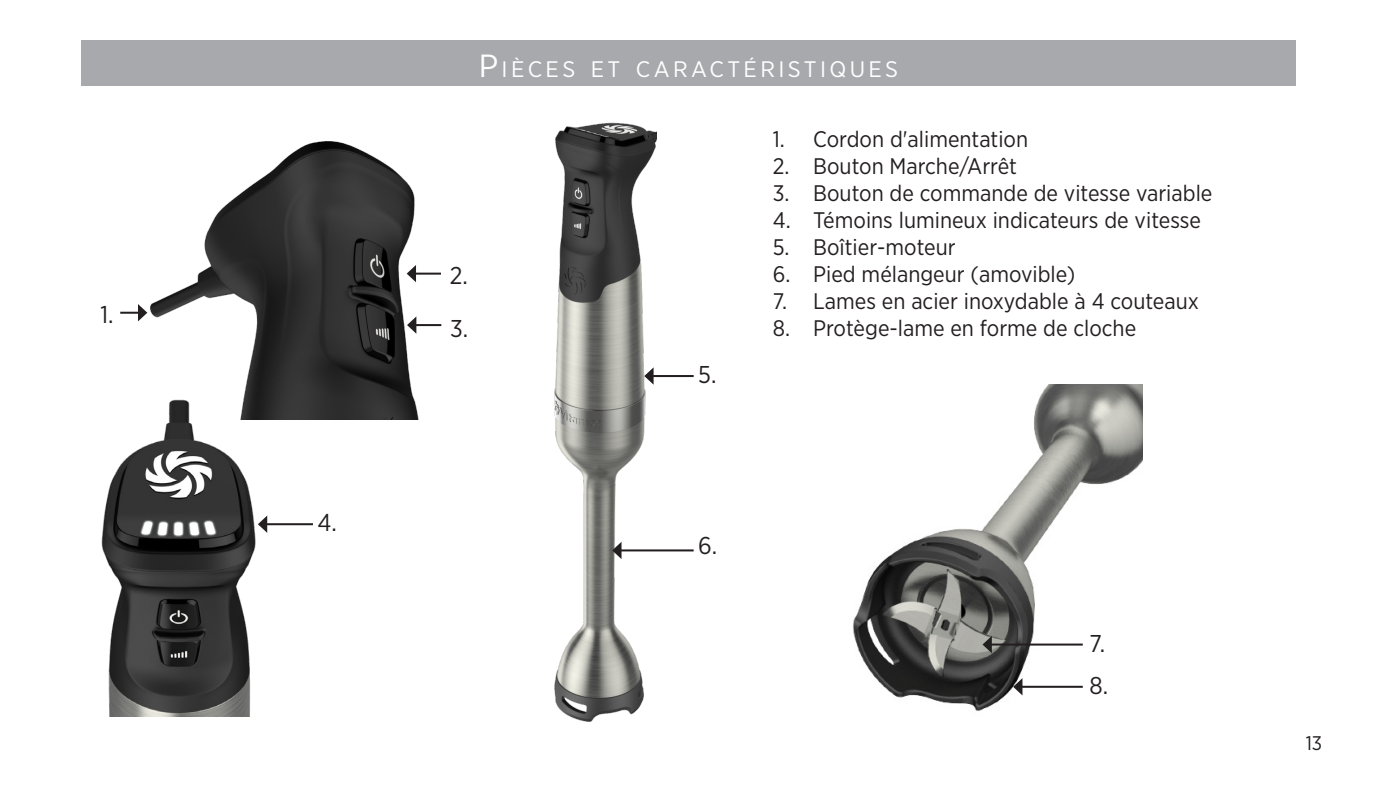
<style>
.page{position:relative;width:1377px;height:810px;background:#fff}
.page>*{position:absolute;margin:0;border:0;box-sizing:border-box;transform-origin:0 0}
.t1{font:24.3px "Gotham Narrow";color:#231f20}
.t2{font:22.5px "Gotham Narrow";color:#231f20}
.header_copy_ENG{font:22.5px "Gotham Narrow";letter-spacing:.145em;color:#fff;scale:1.05 1}
.t3{font:19.8px "Gotham Narrow";color:#231f20}
.s1{font-size:31.95px}
</style>
<div class="page">
<div style="left:81px;top:40px;width:1215px;height:46px;background:#a8a9ad"></div>
<img style="left:853px;top:385px;width:289px;height:326px">
<hr style="left:991px;top:644px;width:92px;height:2px;background:#231f20">
<svg style="left:983px;top:636px;width:9px;height:17px"></svg>
<img style="left:554px;top:122px;width:103px;height:600px">
<hr style="left:653px;top:375px;width:41px;height:2px;background:#231f20">
<svg style="left:644px;top:367px;width:10px;height:18px"></svg>
<hr style="left:620px;top:549px;width:74px;height:2px;background:#231f20">
<svg style="left:612px;top:542px;width:10px;height:17px"></svg>
<img style="left:147px;top:141px;width:295px;height:279px">
<hr style="left:415px;top:324px;width:26px;height:2px;background:#231f20">
<svg style="left:407px;top:316px;width:9px;height:18px"></svg>
<hr style="left:415px;top:273px;width:26px;height:2px;background:#231f20">
<svg style="left:407px;top:265px;width:9px;height:17px"></svg>
<svg style="left:120px;top:304px;width:27px;height:17px"></svg>
<img style="left:101px;top:391px;width:163px;height:326px">
<hr style="left:266px;top:523px;width:47px;height:2px;background:#231f20">
<svg style="left:258px;top:516px;width:9px;height:17px"></svg>
<hr style="left:1021px;top:686px;width:62px;height:2px;background:#231f20">
<svg style="left:1013px;top:678px;width:9px;height:17px"></svg>
<p class="t1" style="left:100px;top:300px;width:15px">1.</p>
<p class="t1" style="left:317px;top:507px;width:21px">4.</p>
<p class="header_copy_ENG" style="left:479px;top:55px;width:62px"><span class="s1">P</span>IÈCES</p>
<p class="header_copy_ENG" style="left:591px;top:55px;width:279px">E T CARACTÉRISTIQUES</p>
<p class="t1" style="left:450px;top:261px;width:20px">2.</p>
<p class="t1" style="left:450px;top:313px;width:20px">3.</p>
<p class="t1" style="left:698px;top:359px;width:20px">5.</p>
<p class="t2" style="left:773px;top:125px;width:257px">1. Cordon d'alimentation</p>
<p class="t2" style="left:773px;top:152px;width:246px">2. Bouton Marche/Arrêt</p>
<p class="t2" style="left:773px;top:179px;width:441px">3. Bouton de commande de vitesse variable</p>
<p class="t2" style="left:773px;top:206px;width:430px">4. Témoins lumineux indicateurs de vitesse</p>
<p class="t2" style="left:773px;top:233px;width:184px">5. Boîtier-moteur</p>
<p class="t2" style="left:773px;top:260px;width:304px">6. Pied mélangeur (amovible)</p>
<p class="t2" style="left:773px;top:287px;width:428px">7. Lames en acier inoxydable à 4 couteaux</p>
<p class="t2" style="left:773px;top:314px;width:365px">8. Protège-lame en forme de cloche</p>
<p class="t1" style="left:698px;top:531px;width:21px">6.</p>
<p class="t1" style="left:1090px;top:629px;width:17px">7.</p>
<p class="t1" style="left:1090px;top:671px;width:20px">8.</p>
<p class="t3" style="left:1306px;top:730px;width:18px">13</p>
</div>
